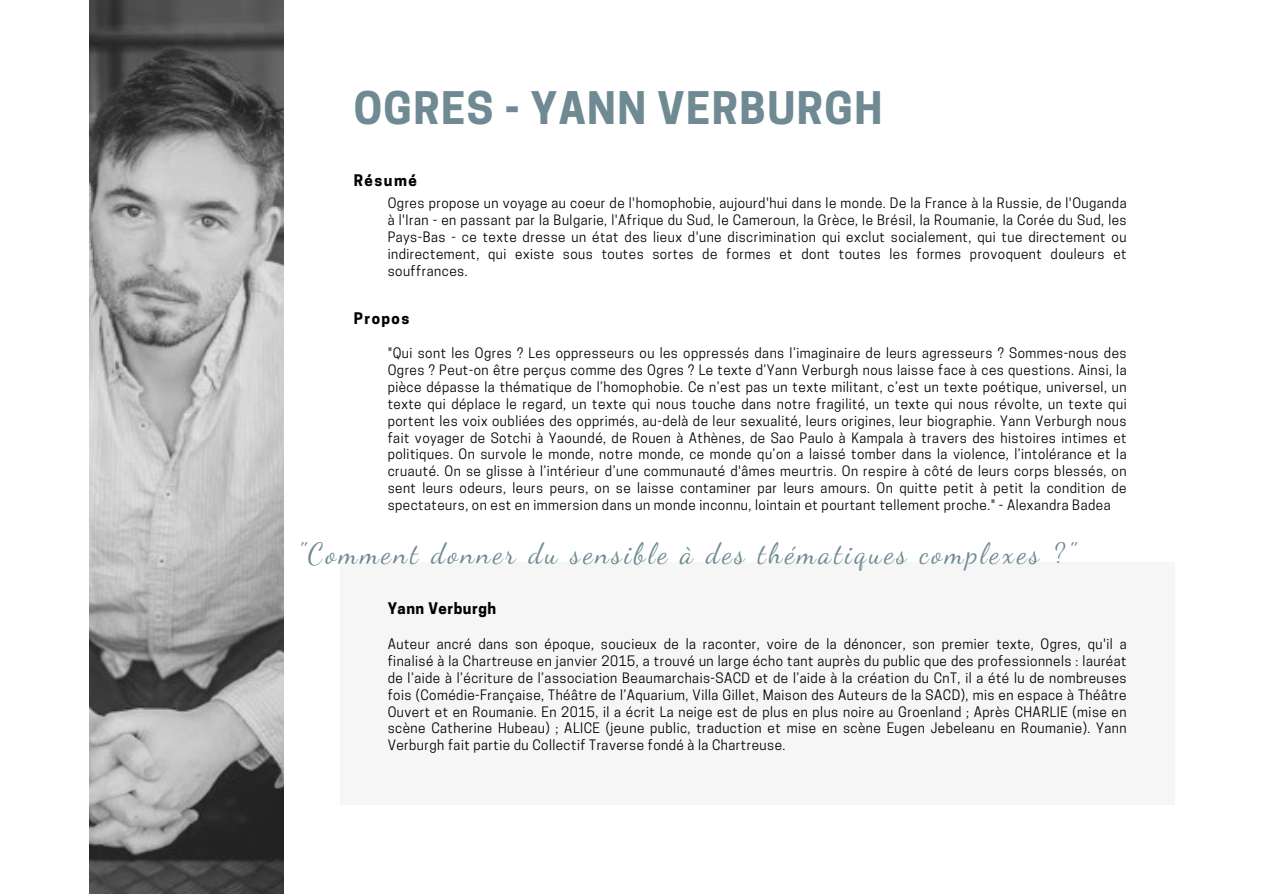
<style>
.page{position:relative;width:1264px;height:894px;background:#fff}
.page>*{position:absolute;margin:0;border:0;box-sizing:border-box;transform-origin:0 0}
.t1{font:700 42.15px "Cooper Hewitt";letter-spacing:.035em;color:#6f8a93}
.t2{font:28.5px "Dancing Script";letter-spacing:.1em;color:#6f8a93}
.t3{font:700 15px "Cooper Hewitt";letter-spacing:.035em;color:#000}
.t4{font:700 15px "Cooper Hewitt";letter-spacing:.065em;color:#000}
.t5{font:13.5px/17px "Cooper Hewitt";letter-spacing:.035em;color:#000;text-align:justify}
</style>
<div class="page">
<img style="left:89px;top:0;width:194px;height:893px">
<div style="left:340px;top:561px;width:834px;height:243px;background:#f6f6f6"></div>
<h1 class="t1" style="left:354px;top:92px;width:530px">OGRES - YANN VERBURGH</h1>
<h2 class="t4" style="left:354px;top:174px;width:65px">Résumé</h2>
<p class="t5" style="left:388px;top:196px;width:740px">Ogres propose un voyage au coeur de l'homophobie, aujourd'hui dans le monde. De la France à la Russie, de l'Ouganda à l'Iran - en passant par la Bulgarie, l'Afrique du Sud, le Cameroun, la Grèce, le Brésil, la Roumanie, la Corée du Sud, les Pays-Bas - ce texte dresse un état des lieux d'une discrimination qui exclut socialement, qui tue directement ou indirectement, qui existe sous toutes sortes de formes et dont toutes les formes provoquent douleurs et souffrances.</p>
<p class="t4" style="left:354px;top:312px;width:57px">Propos</p>
<p class="t5" style="left:388px;top:346px;width:740px">"Qui sont les Ogres ? Les oppresseurs ou les oppressés dans l’imaginaire de leurs agresseurs ? Sommes-nous des Ogres ? Peut-on être perçus comme des Ogres ? Le texte d’Yann Verburgh nous laisse face à ces questions. Ainsi, la pièce dépasse la thématique de l’homophobie. Ce n’est pas un texte militant, c’est un texte poétique, universel, un texte qui déplace le regard, un texte qui nous touche dans notre fragilité, un texte qui nous révolte, un texte qui portent les voix oubliées des opprimés, au-delà de leur sexualité, leurs origines, leur biographie. Yann Verburgh nous fait voyager de Sotchi à Yaoundé, de Rouen à Athènes, de Sao Paulo à Kampala à travers des histoires intimes et politiques. On survole le monde, notre monde, ce monde qu’on a laissé tomber dans la violence, l’intolérance et la cruauté. On se glisse à l’intérieur d’une communauté d'âmes meurtris. On respire à côté de leurs corps blessés, on sent leurs odeurs, leurs peurs, on se laisse contaminer par leurs amours. On quitte petit à petit la condition de spectateurs, on est en immersion dans un monde inconnu, lointain et pourtant tellement proche." - Alexandra Badea</p>
<h3 class="t2" style="left:298px;top:536px;width:778px">"Comment donner du sensible à des thématiques complexes ?"</h3>
<h3 class="t3" style="left:388px;top:602px;width:110px">Yann Verburgh</h3>
<p class="t5" style="left:388px;top:637px;width:740px">Auteur ancré dans son époque, soucieux de la raconter, voire de la dénoncer, son premier texte, Ogres, qu'il a finalisé à la Chartreuse en janvier 2015, a trouvé un large écho tant auprès du public que des professionnels : lauréat de l’aide à l’écriture de l’association Beaumarchais-SACD et de l’aide à la création du CnT, il a été lu de nombreuses fois (Comédie-Française, Théâtre de l’Aquarium, Villa Gillet, Maison des Auteurs de la SACD), mis en espace à Théâtre Ouvert et en Roumanie. En 2015, il a écrit La neige est de plus en plus noire au Groenland ; Après CHARLIE (mise en scène Catherine Hubeau) ; ALICE (jeune public, traduction et mise en scène Eugen Jebeleanu en Roumanie). Yann Verburgh fait partie du Collectif Traverse fondé à la Chartreuse.</p>
</div>
